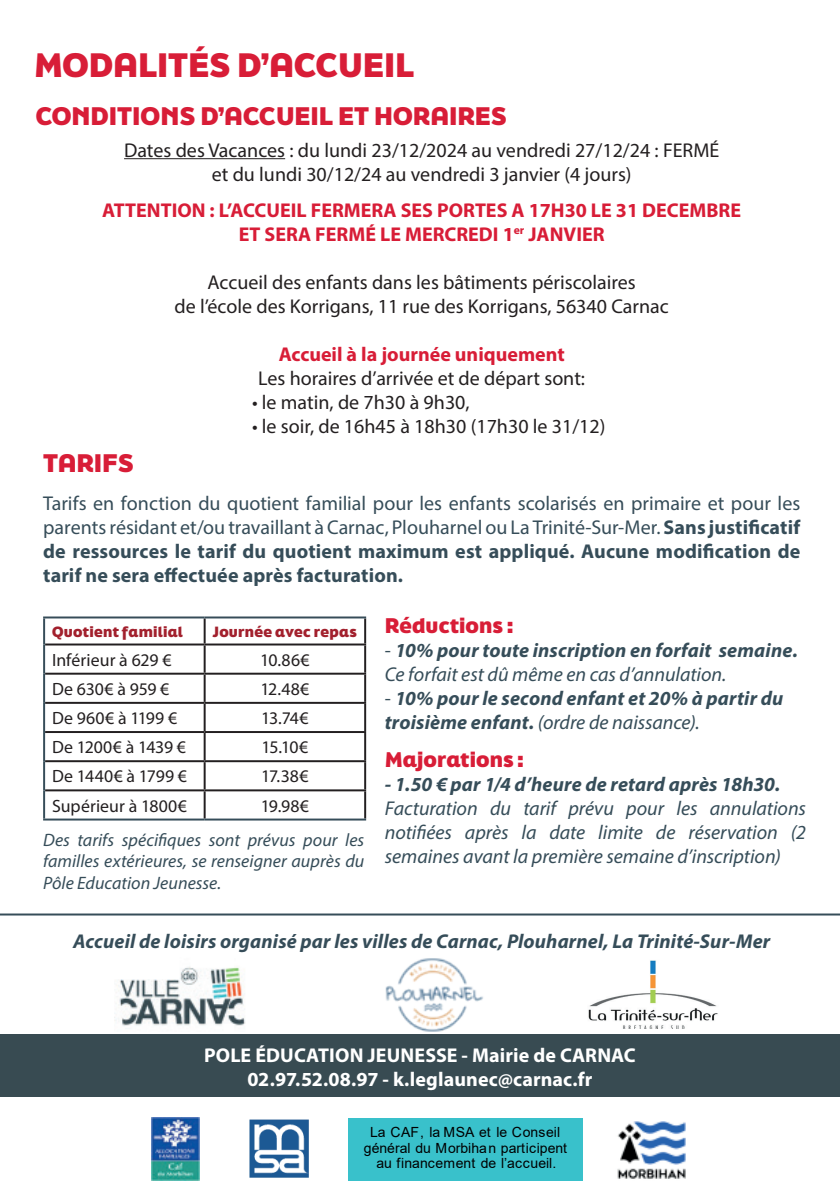
<style>
.page{position:relative;width:840px;height:1191px;background:#fff}
.page>*{position:absolute;margin:0;border:0;box-sizing:border-box;transform-origin:0 0}
.t1{font:800 32px "Final Six";color:#d81d37}
.t2{font:800 24px "Final Six";color:#d81d37}
.t3{font:20px/24px "Myriad Pro";color:#231f20;text-align:center}
.t4{font:20px/24px "Myriad Pro";color:#364d59;text-align:justify}
.t5{font:italic 700 20px/24px "Myriad Pro";letter-spacing:.005em;color:#364d59}
.t6{font:italic 20px/24px "Myriad Pro";color:#364d59;text-align:justify}
.t7{font:700 20px/24px "Myriad Pro";color:#d81d37;text-align:center}
.t8{font:700 20px/24px "Myriad Pro";letter-spacing:.005em;color:#fff;text-align:center}
.t9{font:800 20px "Final Six";letter-spacing:.005em;color:#d81d37}
.t10{font:italic 18px/21.6px "Myriad Pro";color:#364d59;text-align:justify}
.t11{font:17.8px "Myriad Pro";letter-spacing:.005em;color:#231f20}
.t12{font:17.8px "Myriad Pro";letter-spacing:-.015em;color:#231f20}
.t13{font:14px/15.6px "Arial";color:#000001;text-align:center}
.t14{font:800 14px "Final Six";letter-spacing:.015em;color:#a2202d}
.s1{font-weight:700}
.s2{font-weight:400;font-style:normal}
.s3{font-weight:400}
</style>
<div class="page">
<div style="left:0;top:1033px;width:839px;height:63px;background:#384b52"></div>
<hr style="left:124px;top:158px;width:161px;height:1px;background:#231f20">
<hr style="left:203px;top:618px;width:2px;height:25px;background:#231f20">
<hr style="left:364px;top:618px;width:2px;height:25px;background:#231f20">
<hr style="left:45px;top:643px;width:159px;height:2px;background:#231f20">
<hr style="left:204px;top:643px;width:162px;height:2px;background:#231f20">
<hr style="left:203px;top:645px;width:2px;height:27px;background:#231f20">
<hr style="left:364px;top:645px;width:2px;height:27px;background:#231f20">
<hr style="left:45px;top:672px;width:159px;height:2px;background:#231f20">
<hr style="left:204px;top:672px;width:162px;height:2px;background:#231f20">
<hr style="left:203px;top:674px;width:2px;height:28px;background:#231f20">
<hr style="left:364px;top:674px;width:2px;height:28px;background:#231f20">
<hr style="left:45px;top:702px;width:159px;height:2px;background:#231f20">
<hr style="left:204px;top:702px;width:162px;height:2px;background:#231f20">
<hr style="left:203px;top:704px;width:2px;height:27px;background:#231f20">
<hr style="left:364px;top:704px;width:2px;height:27px;background:#231f20">
<hr style="left:45px;top:731px;width:159px;height:2px;background:#231f20">
<hr style="left:204px;top:731px;width:162px;height:2px;background:#231f20">
<hr style="left:203px;top:733px;width:2px;height:27px;background:#231f20">
<hr style="left:364px;top:733px;width:2px;height:27px;background:#231f20">
<hr style="left:45px;top:760px;width:159px;height:2px;background:#231f20">
<hr style="left:204px;top:760px;width:162px;height:2px;background:#231f20">
<hr style="left:203px;top:762px;width:2px;height:27px;background:#231f20">
<hr style="left:364px;top:762px;width:2px;height:27px;background:#231f20">
<hr style="left:45px;top:789px;width:159px;height:2px;background:#231f20">
<hr style="left:204px;top:789px;width:162px;height:2px;background:#231f20">
<hr style="left:203px;top:791px;width:2px;height:27px;background:#231f20">
<hr style="left:364px;top:791px;width:2px;height:27px;background:#231f20">
<hr style="left:43px;top:616px;width:161px;height:2px;background:#364d59">
<hr style="left:43px;top:618px;width:2px;height:26px;background:#364d59">
<hr style="left:204px;top:616px;width:162px;height:2px;background:#364d59">
<hr style="left:43px;top:644px;width:2px;height:29px;background:#364d59">
<hr style="left:43px;top:673px;width:2px;height:30px;background:#364d59">
<hr style="left:43px;top:703px;width:2px;height:29px;background:#364d59">
<hr style="left:43px;top:732px;width:2px;height:29px;background:#364d59">
<hr style="left:43px;top:761px;width:2px;height:29px;background:#364d59">
<hr style="left:43px;top:790px;width:2px;height:28px;background:#364d59">
<hr style="left:43px;top:818px;width:161px;height:2px;background:#364d59">
<hr style="left:204px;top:818px;width:162px;height:2px;background:#364d59">
<img style="left:588px;top:960px;width:130px;height:68px">
<img style="left:385px;top:958px;width:98px;height:74px">
<img style="left:114px;top:967px;width:131px;height:62px">
<div style="left:348px;top:1117px;width:234px;height:63px;background:#39c1cb"></div>
<img style="left:151px;top:1117px;width:48px;height:63px">
<img style="left:617px;top:1121px;width:69px;height:58px">
<img style="left:249px;top:1119px;width:60px;height:58px">
<hr style="left:0;top:913px;width:839px;height:2px;background:#364d59">
<h1 class="t1" style="left:34px;top:42px;width:381px">MODALITÉS D’ACCUEIL</h1>
<p class="t2" style="left:36px;top:98px;width:472px">CONDITIONS D’ACCUEIL ET HORAIRES</p>
<p class="t3" style="left:124px;top:138px;width:596px">Dates des Vacances : du lundi 23/12/2024 au vendredi 27/12/24 : FERMÉ et du lundi 30/12/24 au vendredi 3 janvier (4 jours)</p>
<p class="t7" style="left:102px;top:197px;width:640px">ATTENTION : L’ACCUEIL FERMERA SES PORTES A 17H30 LE 31 DECEMBRE<br>ET SERA FERMÉ LE MERCREDI 1<sup>er</sup> JANVIER</p>
<p class="t3" style="left:174px;top:270px;width:495px">Accueil des enfants dans les bâtiments périscolaires<br>de l’école des Korrigans, 11 rue des Korrigans, 56340 Carnac</p>
<p class="t7" style="left:278px;top:341px;width:287px">Accueil à la journée uniquement</p>
<p class="t3" style="left:258px;top:366px;width:328px">Les horaires d’arrivée et de départ sont:</p>
<p class="t3" style="left:252px;top:390px;width:219px">• le matin, de 7h30 à 9h30,</p>
<p class="t3" style="left:252px;top:414px;width:355px">• le soir, de 16h45 à 18h30 (17h30 le 31/12)</p>
<p class="t2" style="left:43px;top:445px;width:92px">TARIFS</p>
<p class="t4" style="left:43px;top:490px;width:758px">Tarifs en fonction du quotient familial pour les enfants scolarisés en primaire et pour les parents résidant et/ou travaillant à Carnac, Plouharnel ou La Trinité-Sur-Mer. <span class="s1">Sans justificatif de ressources le tarif du quotient maximum est appliqué. Aucune modification de tarif ne sera effectuée après facturation.</span></p>
<p class="t14" style="left:52px;top:621px;width:132px">Quotient familial</p>
<p class="t14" style="left:212px;top:621px;width:146px">Journée avec repas</p>
<p class="t11" style="left:52px;top:649px;width:121px">Inférieur à 629 €</p>
<p class="t11" style="left:260px;top:649px;width:51px">10.86€</p>
<p class="t11" style="left:52px;top:678px;width:119px">De 630€ à 959 €</p>
<p class="t11" style="left:260px;top:678px;width:51px">12.48€</p>
<p class="t11" style="left:52px;top:707px;width:127px">De 960€ à 1199 €</p>
<p class="t11" style="left:261px;top:707px;width:49px">13.74€</p>
<p class="t12" style="left:52px;top:736px;width:135px">De 1200€ à 1439 €</p>
<p class="t11" style="left:261px;top:736px;width:48px">15.10€</p>
<p class="t11" style="left:52px;top:765px;width:136px">De 1440€ à 1799 €</p>
<p class="t11" style="left:261px;top:765px;width:49px">17.38€</p>
<p class="t11" style="left:52px;top:794px;width:136px">Supérieur à 1800€</p>
<p class="t11" style="left:261px;top:794px;width:50px">19.98€</p>
<p class="t10" style="left:43px;top:828px;width:322px">Des tarifs spécifiques sont prévus pour les familles extérieures, se renseigner auprès du Pôle Education Jeunesse.</p>
<p class="t9" style="left:384px;top:610px;width:129px">Réductions :</p>
<p class="t5" style="left:384px;top:637px;width:414px"><span class="s2">-</span> 10% pour toute inscription en forfait semaine.<br><span class="s3">Ce forfait est dû même en cas d’annulation.</span></p>
<p class="t5" style="left:384px;top:685px;width:400px"><span class="s2">-</span> 10% pour le second enfant et 20% à partir du troisième enfant. <span class="s3">(ordre de naissance).</span></p>
<p class="t9" style="left:384px;top:744px;width:140px">Majorations :</p>
<p class="t5" style="left:384px;top:771px;width:397px">- 1.50 € par 1/4 d’heure de retard après 18h30.</p>
<p class="t6" style="left:384px;top:795px;width:422px">Facturation du tarif prévu pour les annulations notifiées après la date limite de réservation (2 semaines avant la première semaine d’inscription)</p>
<p class="t5" style="left:73px;top:928px;width:698px">Accueil de loisirs organisé par les villes de Carnac, Plouharnel, La Trinité-Sur-Mer</p>
<p class="t8" style="left:204px;top:1043px;width:433px">POLE ÉDUCATION JEUNESSE - Mairie de CARNAC<br>02.97.52.08.97 - k.leglaunec@carnac.fr</p>
<p class="t13" style="left:364px;top:1124px;width:205px">La CAF, la MSA et le Conseil général du Morbihan participent au financement de l’accueil.</p>
</div>
